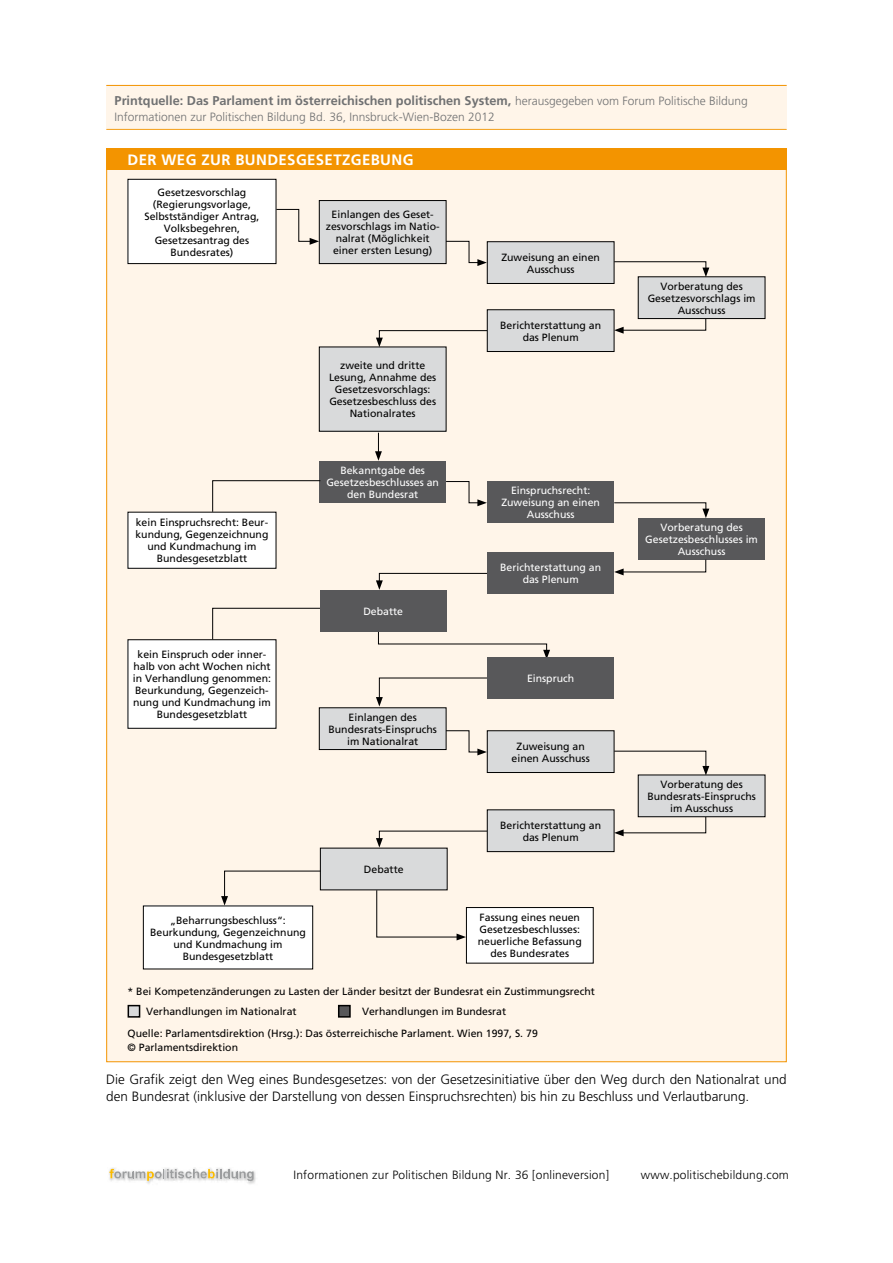
<style>
.page{position:relative;width:893px;height:1263px;background:#fff}
.page>*{position:absolute;margin:0;border:0;box-sizing:border-box;transform-origin:0 0}
.t1{font:700 15px "Frutiger";letter-spacing:.025em;color:#fff}
.t2{font:300 13.5px/16.5px "Frutiger";color:#000}
.t3{font:700 12.75px "Frutiger";color:#707172}
.t4{font:300 12px "Frutiger";letter-spacing:.015em;color:#000}
.t5{font:300 12px "Frutiger";color:#707172}
.t6{font:10.5px/12px "Frutiger";color:#000;text-align:center}
.t7{font:10.5px/12px "Frutiger";color:#fff;text-align:center}
.s1{font-weight:300;font-size:12px}
</style>
<div class="page">
<img style="left:248px;top:1171px;width:8px;height:13px">
<svg style="left:109px;top:1168px;width:145px;height:15px"></svg>
<div style="left:106px;top:85px;width:681px;height:43px;background:#fff5e9"></div>
<hr style="left:106px;top:129px;width:681px;height:1px;background:#f39400">
<hr style="left:106px;top:85px;width:681px;height:1px;background:#f39400">
<div style="left:106px;top:149px;width:681px;height:913px;background:#fff5e9;border:1px solid #f39400"></div>
<div style="left:106px;top:149px;width:681px;height:21px;background:#f39400"></div>
<div style="left:128px;top:179px;width:148px;height:85px;background:#fff"></div>
<div style="left:128px;top:179px;width:148px;height:85px;border:1px solid #000"></div>
<div style="left:319px;top:201px;width:127px;height:63px;background:#d9dadb"></div>
<div style="left:319px;top:200px;width:127px;height:64px;border:1px solid #000"></div>
<div style="left:487px;top:242px;width:127px;height:41px;background:#d9dadb"></div>
<div style="left:487px;top:241px;width:127px;height:43px;border:1px solid #000"></div>
<div style="left:487px;top:310px;width:127px;height:41px;background:#d9dadb"></div>
<div style="left:487px;top:309px;width:127px;height:43px;border:1px solid #000"></div>
<div style="left:128px;top:512px;width:148px;height:56px;background:#fff"></div>
<div style="left:128px;top:512px;width:148px;height:57px;border:1px solid #000"></div>
<div style="left:143px;top:906px;width:170px;height:63px;background:#fff"></div>
<div style="left:128px;top:640px;width:148px;height:88px;background:#fff"></div>
<div style="left:128px;top:639px;width:148px;height:90px;border:1px solid #000"></div>
<div style="left:319px;top:461px;width:127px;height:42px;background:#58585a"></div>
<div style="left:487px;top:481px;width:127px;height:41px;background:#58585a"></div>
<div style="left:638px;top:518px;width:127px;height:42px;background:#58585a"></div>
<div style="left:487px;top:552px;width:127px;height:42px;background:#58585a"></div>
<div style="left:319px;top:708px;width:127px;height:41px;background:#d9dadb"></div>
<div style="left:319px;top:707px;width:127px;height:43px;border:1px solid #000"></div>
<div style="left:487px;top:731px;width:127px;height:41px;background:#d9dadb"></div>
<div style="left:487px;top:730px;width:127px;height:43px;border:1px solid #000"></div>
<div style="left:487px;top:810px;width:127px;height:42px;background:#d9dadb"></div>
<div style="left:487px;top:809px;width:127px;height:43px;border:1px solid #000"></div>
<div style="left:320px;top:848px;width:127px;height:42px;background:#d9dadb"></div>
<div style="left:466px;top:907px;width:127px;height:56px;background:#fff"></div>
<div style="left:466px;top:907px;width:128px;height:56px;border:1px solid #000"></div>
<div style="left:319px;top:347px;width:127px;height:84px;background:#d9dadb"></div>
<div style="left:319px;top:347px;width:127px;height:85px;border:1px solid #000"></div>
<div style="left:128px;top:1005px;width:12px;height:12px;background:#d9dadb"></div>
<div style="left:128px;top:1005px;width:12px;height:12px;border:2px solid #000"></div>
<div style="left:339px;top:1005px;width:11px;height:12px;background:#58585a"></div>
<div style="left:338px;top:1005px;width:13px;height:12px;border:2px solid #000"></div>
<svg style="left:276px;top:209px;width:43px;height:36px"></svg>
<svg style="left:445px;top:241px;width:42px;height:25px"></svg>
<svg style="left:446px;top:481px;width:41px;height:25px"></svg>
<svg style="left:445px;top:730px;width:42px;height:25px"></svg>
<svg style="left:614px;top:317px;width:92px;height:17px"></svg>
<svg style="left:614px;top:559px;width:92px;height:16px"></svg>
<svg style="left:614px;top:816px;width:92px;height:20px"></svg>
<div style="left:638px;top:277px;width:127px;height:42px;background:#d9dadb"></div>
<div style="left:638px;top:276px;width:127px;height:43px;border:1px solid #000"></div>
<svg style="left:613px;top:261px;width:96px;height:16px"></svg>
<svg style="left:614px;top:502px;width:95px;height:16px"></svg>
<svg style="left:613px;top:750px;width:96px;height:25px"></svg>
<svg style="left:378px;top:632px;width:172px;height:25px"></svg>
<svg style="left:376px;top:330px;width:112px;height:17px"></svg>
<svg style="left:376px;top:677px;width:111px;height:29px"></svg>
<svg style="left:212px;top:480px;width:109px;height:32px"></svg>
<svg style="left:212px;top:607px;width:108px;height:33px"></svg>
<svg style="left:376px;top:573px;width:111px;height:17px"></svg>
<svg style="left:376px;top:830px;width:112px;height:17px"></svg>
<svg style="left:221px;top:870px;width:100px;height:35px"></svg>
<svg style="left:375px;top:433px;width:7px;height:28px"></svg>
<div style="left:320px;top:590px;width:127px;height:42px;background:#58585a"></div>
<div style="left:487px;top:657px;width:127px;height:42px;background:#58585a"></div>
<svg style="left:376px;top:889px;width:90px;height:51px"></svg>
<div style="left:638px;top:775px;width:127px;height:42px;background:#d9dadb"></div>
<div style="left:638px;top:774px;width:127px;height:43px;border:1px solid #000"></div>
<p class="t3" style="left:115px;top:93px;width:635px">Printquelle: Das Parlament im österreichischen politischen System, <span class="s1">herausgegeben vom Forum Politische Bildung</span></p>
<p class="t5" style="left:115px;top:110px;width:382px">Informationen zur Politischen Bildung Bd. 36, Innsbruck-Wien-Bozen 2012</p>
<h1 class="t1" style="left:128px;top:151px;width:287px">der Weg zur Bundesgesetzgebung</h1>
<p class="t6" style="left:144px;top:186px;width:116px">Gesetzesvorschlag (Regierungsvorlage,<br>Selbstständiger Antrag,<br>Volksbegehren,<br>Gesetzesantrag des<br>Bundesrates)</p>
<p class="t6" style="left:135px;top:517px;width:135px">kein Einspruchsrecht: Beur&shy;kundung, Gegenzeichnung und Kundmachung im<br>Bundesgesetzblatt</p>
<p class="t6" style="left:133px;top:648px;width:140px">kein Einspruch oder inner&shy;halb von acht Wochen nicht in Verhandlung genommen:<br>Beurkundung, Gegenzeich&shy;nung und Kundmachung im<br>Bundesgesetzblatt</p>
<p class="t6" style="left:326px;top:208px;width:115px">Einlangen des Geset&shy;zesvorschlags im Natio&shy;nalrat (Möglichkeit einer ersten Lesung)</p>
<p class="t6" style="left:329px;top:359px;width:109px">zweite und dritte<br>Lesung, Annahme des<br>Gesetzesvorschlags:<br>Gesetzesbeschluss des<br>Nationalrates</p>
<p class="t7" style="left:326px;top:464px;width:114px">Bekanntgabe des<br>Gesetzesbeschlusses an den Bundesrat</p>
<p class="t7" style="left:363px;top:606px;width:41px">Debatte</p>
<p class="t6" style="left:328px;top:711px;width:110px">Einlangen des<br>Bundesrats-Einspruchs im Nationalrat</p>
<p class="t6" style="left:150px;top:914px;width:157px">„Beharrungsbeschluss“:<br>Beurkundung, Gegenzeichnung und Kundmachung im<br>Bundesgesetzblatt</p>
<p class="t6" style="left:364px;top:863px;width:41px">Debatte</p>
<p class="t6" style="left:501px;top:251px;width:100px">Zuweisung an einen<br>Ausschuss</p>
<p class="t6" style="left:500px;top:319px;width:102px">Berichterstattung an das Plenum</p>
<p class="t7" style="left:501px;top:484px;width:100px">Einspruchsrecht:<br>Zuweisung an einen<br>Ausschuss</p>
<p class="t7" style="left:500px;top:561px;width:102px">Berichterstattung an das Plenum</p>
<p class="t7" style="left:527px;top:672px;width:49px">Einspruch</p>
<p class="t6" style="left:512px;top:740px;width:80px">Zuweisung an einen Ausschuss</p>
<p class="t6" style="left:500px;top:819px;width:102px">Berichterstattung an das Plenum</p>
<p class="t6" style="left:478px;top:912px;width:105px">Fassung eines neuen<br>Gesetzesbeschlusses: neuerliche Befassung des Bundesrates</p>
<p class="t6" style="left:128px;top:985px;width:469px">* Bei Kompetenzänderungen zu Lasten der Länder besitzt der Bundesrat ein Zustimmungsrecht</p>
<p class="t6" style="left:128px;top:1027px;width:412px;line-height:13.5px;text-align:left">Quelle: Parlamentsdirektion (Hrsg.): Das österreichische Parlament. Wien 1997, S. 79 © Parlamentsdirektion</p>
<p class="t6" style="left:146px;top:1005px;width:152px">Verhandlungen im Nationalrat</p>
<p class="t6" style="left:362px;top:1005px;width:146px">Verhandlungen im Bundesrat</p>
<p class="t6" style="left:648px;top:280px;width:109px">Vorberatung des<br>Gesetzesvorschlags im<br>Ausschuss</p>
<p class="t7" style="left:645px;top:521px;width:114px">Vorberatung des<br>Gesetzesbeschlusses im<br>Ausschuss</p>
<p class="t6" style="left:647px;top:778px;width:110px">Vorberatung des<br>Bundesrats-Einspruchs im Ausschuss</p>
<p class="t2" style="left:106px;top:1071px;width:682px">Die Grafik zeigt den Weg eines Bundesgesetzes: von der Gesetzesinitiative über den Weg durch den Nationalrat und den Bundesrat (inklusive der Darstellung von dessen Einspruchsrechten) bis hin zu Beschluss und Verlautbarung.</p>
<p class="t4" style="left:294px;top:1168px;width:317px">Informationen zur Politischen Bildung Nr. 36 [onlineversion]</p>
<p class="t4" style="left:641px;top:1168px;width:149px">www.politischebildung.com</p>
</div>
